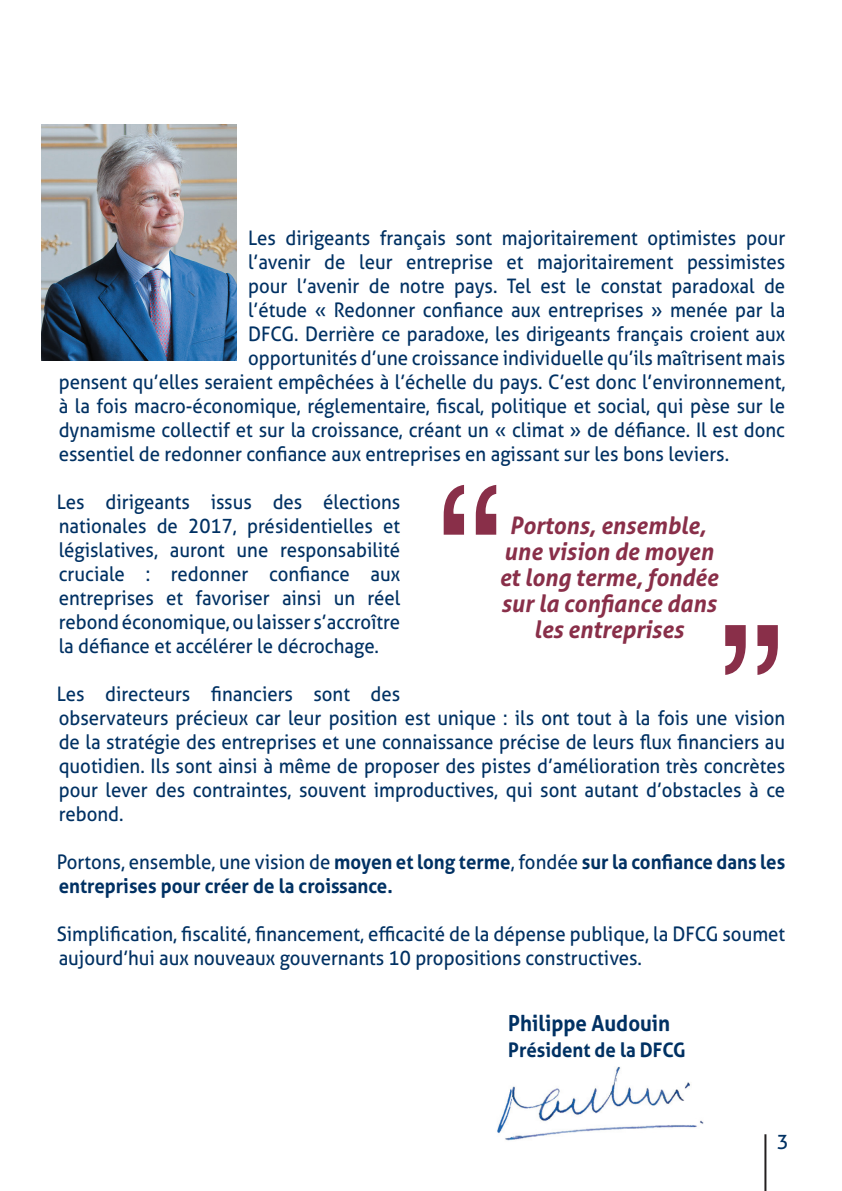
<style>
.page{position:relative;width:842px;height:1191px;background:#fff}
.page>*{position:absolute;margin:0;border:0;box-sizing:border-box;transform-origin:0 0}
.t1{font:195.8px "Helvetica";color:#892f49}
.t2{font:italic 700 24px/26px "Aller";color:#892f49;text-align:center;scale:.95 1}
.t3{font:700 22px "Aller";color:#003163;scale:.93 1}
.t4{font:20px/24px "Aller";color:#003163;scale:.93 1}
.t5{font:700 20px/24px "Aller";color:#003163;scale:.93 1}
.t6{font:20px "Aller";color:#003163}
.s1{font-weight:400}
</style>
<div class="page">
<hr style="left:764px;top:1134px;width:2px;height:57px;background:#231f20">
<img style="left:497px;top:1066px;width:207px;height:75px">
<img style="left:41px;top:125px;width:196px;height:235px">
<p class="t4" style="left:248px;top:226px;width:579px">Les dirigeants français sont majoritairement optimistes pour</p>
<p class="t4" style="left:248px;top:250px;width:579px">l’avenir de leur entreprise et majoritairement pessimistes</p>
<p class="t4" style="left:248px;top:274px;width:579px">pour l’avenir de notre pays. Tel est le constat paradoxal de</p>
<p class="t4" style="left:248px;top:298px;width:579px">l’étude « Redonner confiance aux entreprises » menée par la</p>
<p class="t4" style="left:248px;top:322px;width:579px">DFCG. Derrière ce paradoxe, les dirigeants français croient aux</p>
<p class="t4" style="left:248px;top:346px;width:579px">opportunités d’une croissance individuelle qu’ils maîtrisent mais</p>
<p class="t4" style="left:59px;top:370px;width:783px">pensent qu’elles seraient empêchées à l’échelle du pays. C’est donc l’environnement,</p>
<p class="t4" style="left:59px;top:394px;width:783px">à la fois macro-économique, réglementaire, fiscal, politique et social, qui pèse sur le</p>
<p class="t4" style="left:59px;top:418px;width:783px">dynamisme collectif et sur la croissance, créant un « climat » de défiance. Il est donc</p>
<p class="t4" style="left:59px;top:442px;width:722px">essentiel de redonner confiance aux entreprises en agissant sur les bons leviers.</p>
<p class="t4" style="left:57px;top:490px;width:371px;text-align:justify">Les dirigeants issus des élections nationales de 2017, présidentielles et législatives, auront une responsabilité cruciale : redonner confiance aux entreprises et favoriser ainsi un réel rebond économique, ou laisser s’accroître la défiance et accélérer le décrochage.</p>
<p class="t4" style="left:57px;top:682px;width:785px">Les directeurs financiers sont des<br>observateurs précieux car leur position est unique : ils ont tout à la fois une vision de la stratégie des entreprises et une connaissance précise de leurs flux financiers au quotidien. Ils sont ainsi à même de proposer des pistes d’amélioration très concrètes pour lever des contraintes, souvent improductives, qui sont autant d’obstacles à ce rebond.</p>
<p class="t5" style="left:57px;top:850px;width:785px"><span class="s1">Portons, ensemble, une vision de</span> moyen et long terme<span class="s1">, fondée</span> sur la confiance dans les entreprises pour créer de la croissance.</p>
<p class="t4" style="left:57px;top:922px;width:785px">Simplification, fiscalité, financement, efficacité de la dépense publique, la DFCG soumet aujourd’hui aux nouveaux gouvernants 10 propositions constructives.</p>
<h1 class="t1" style="left:436px;top:407px;width:67px">“</h1>
<p class="t2" style="left:499px;top:512px;width:232px">Portons, ensemble, une vision de moyen et long terme, fondée sur la confiance dans</p>
<p class="t2" style="left:534px;top:616px;width:159px">les entreprises</p>
<h1 class="t1" style="left:785px;top:753px;width:67px;rotate:-180deg">“</h1>
<p class="t3" style="left:508px;top:1009px;width:176px">Philippe Audouin</p>
<p class="t5" style="left:508px;top:1038px;width:192px">Président de la DFCG</p>
<p class="t6" style="left:777px;top:1129px;width:13px">3</p>
</div>
